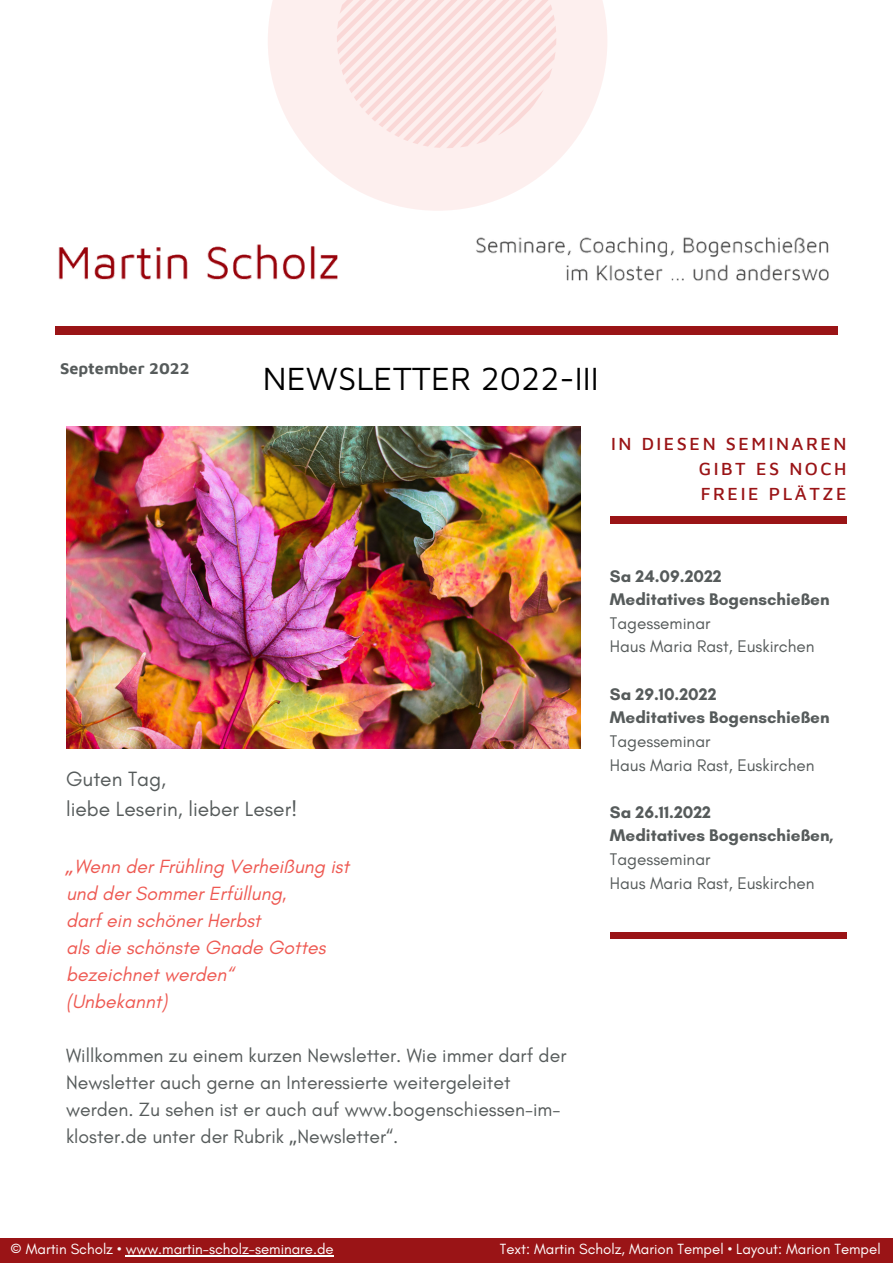
<style>
.page{position:relative;width:893px;height:1264px;background:#fff}
.page>*{position:absolute;margin:0;border:0;box-sizing:border-box;transform-origin:0 0}
.t1{font:33px "Maven Pro";color:#000}
.t2{font:21px/29.2px "Glacial Indifference";color:#565b5b}
.t3{font:19.5px/27px "Glacial Indifference";color:#565b5b}
.t4{font:italic 19.5px/27px "Glacial Indifference";color:#ee5952}
.t5{font:500 18px/24.8px "Maven Pro";letter-spacing:.14em;color:#9a1416;text-align:justify}
.t6{font:700 17.1px/23.5px "Glacial Indifference";color:#565b5b}
.t7{font:17.1px/23.5px "Glacial Indifference";color:#565b5b}
.t8{font:700 16.2px "Maven Pro";color:#565b5b}
.t9{font:15px "Glacial Indifference";color:#fff}
.s1{font-family:"Noto Sans"}
</style>
<div class="page">
<img style="left:66px;top:426px;width:514px;height:322px">
<div style="left:55px;top:325px;width:782px;height:9px;background:#9a1416"></div>
<div style="left:0;top:1237px;width:892px;height:25px;background:#9a1416"></div>
<div style="left:610px;top:516px;width:236px;height:8px;background:#9a1416"></div>
<svg style="left:268px;top:0;width:339px;height:211px;fill:#fdefee"></svg>
<div style="left:610px;top:931px;width:236px;height:7px;background:#9a1416"></div>
<img style="left:58px;top:237px;width:771px;height:44px">
<hr style="left:126px;top:1255px;width:208px;height:1px;background:#fff">
<p class="t8" style="left:60px;top:358px;width:131px">September 2022</p>
<h1 class="t1" style="left:263px;top:358px;width:337px">NEWSLETTER 2022-III</h1>
<p class="t5" style="left:698px;top:431px;width:149px;text-indent:-88px">IN DIESEN SEMINAREN GIBT ES NOCH FREIE PLÄTZE</p>
<p class="t2" style="left:66px;top:764px;width:233px">Guten Tag,<br>liebe Leserin, lieber Leser!</p>
<p class="t4" style="left:66px;top:852px;width:284px"><span class="s1">„</span>Wenn der Frühling Verheißung ist und der Sommer Erfüllung,<br>darf ein schöner Herbst<br>als die schönste Gnade Gottes bezeichnet werden“<br>(Unbekannt)</p>
<p class="t3" style="left:66px;top:1041px;width:502px">Willkommen zu einem kurzen Newsletter. Wie immer darf der Newsletter auch gerne an Interessierte weitergeleitet werden. Zu sehen ist er auch auf www.bogenschiessen-im&shy;kloster.de unter der Rubrik <span class="s1">„</span>Newsletter“.</p>
<p class="t6" style="left:610px;top:564px;width:221px">Sa 24.09.2022<br>Meditatives Bogenschießen</p>
<p class="t7" style="left:610px;top:611px;width:206px">Tagesseminar<br>Haus Maria Rast, Euskirchen</p>
<p class="t6" style="left:610px;top:682px;width:221px">Sa 29.10.2022<br>Meditatives Bogenschießen</p>
<p class="t7" style="left:610px;top:729px;width:206px">Tagesseminar<br>Haus Maria Rast, Euskirchen</p>
<p class="t6" style="left:610px;top:800px;width:225px">Sa 26.11.2022<br>Meditatives Bogenschießen,</p>
<p class="t7" style="left:610px;top:847px;width:206px">Tagesseminar<br>Haus Maria Rast, Euskirchen</p>
<p class="t9" style="left:10px;top:1239px;width:325px">© Martin Scholz • www.martin-scholz-seminare.de</p>
<p class="t9" style="left:499px;top:1239px;width:382px">Text: Martin Scholz, Marion Tempel • Layout: Marion Tempel</p>
</div>
